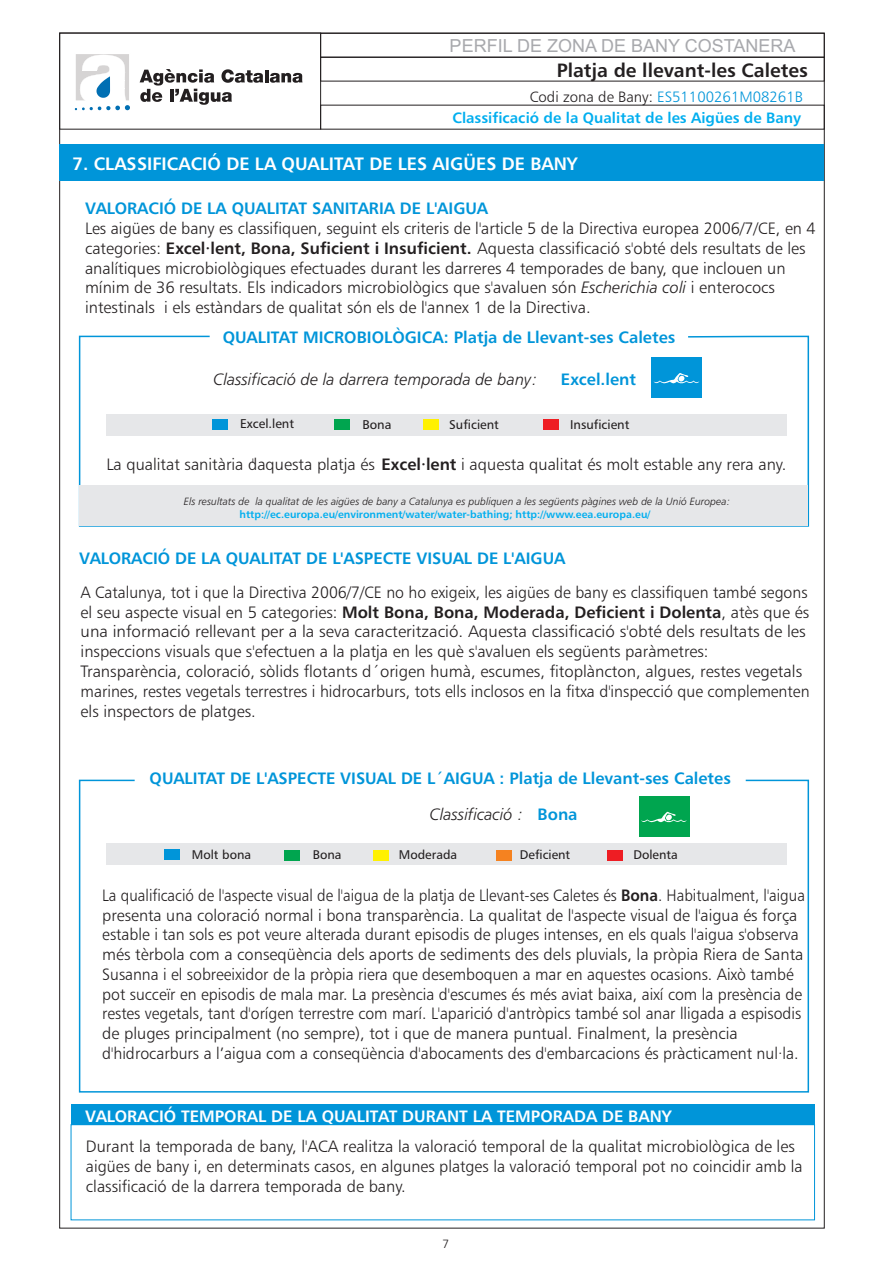
<style>
.page{position:relative;width:893px;height:1262px;background:#fff}
.page>*{position:absolute;margin:0;border:0;box-sizing:border-box;transform-origin:0 0}
.t1{font:19.35px "Humanist 777 BT Roman B,Bold";color:#231f20}
.t2{font:18px "Humanist 777 BT Roman B,Bold";color:#fff}
.t3{font:18px "Arial";color:#a8a9ad}
.t4{font:16.5px/19.8px "Humanist 777 BT Light B";color:#231f20;scale:.92 1}
.t5{font:16.5px/19.8px "Humanist 777 BT Light B";color:#231f20}
.t6{font:16.5px/19.8px "Humanist 777 BT Light B";color:#231f20;scale:.96 1}
.t7{font:16.5px "Humanist 777 BT Roman B,Bold";color:#0095d9}
.t8{font:16.5px "Humanist 777 BT Light B,Italic";color:#231f20}
.t9{font:16.5px "Humanist 777 BT Roman B,Bold";color:#fff}
.t10{font:15px "Humanist 777 BT Roman B,Bold";color:#00aeef}
.t11{font:15px "Humanist 777 BT Light B";color:#0095d9}
.t12{font:12.75px "Humanist 777 BT Roman B";color:#231f20}
.t13{font:12.6px "Humanist 777 BT Roman B";color:#231f20}
.t14{font:12px "Humanist 777 BT Light B";color:#231f20}
.t15{font:10.5px "Humanist 777 BT Light B,Italic";color:#231f20}
.t16{font:10.5px "Humanist 777 BT Roman B,Bold";color:#00aeef}
.s1{color:#231f20}
.s2{font-family:"Humanist 777 BT Roman B,Bold"}
.s3{font-family:"Humanist 777 BT Light B,Italic"}
.s4{font-family:"Humanist 777 BT Roman B,Bold";color:#0095d9}
</style>
<div class="page">
<div style="left:320px;top:33px;width:504px;height:25px;border:1px solid #231f20"></div>
<div style="left:59px;top:33px;width:262px;height:97px;border:1px solid #231f20"></div>
<svg style="left:140px;top:69px;width:162px;height:36px"></svg>
<svg style="left:74px;top:54px;width:56px;height:56px"></svg>
<div style="left:60px;top:144px;width:764px;height:37px;background:#0095d9"></div>
<svg style="left:78px;top:335px;width:731px;height:192px"></svg>
<div style="left:106px;top:414px;width:681px;height:22px;background:#e6e7e9"></div>
<div style="left:213px;top:419px;width:15px;height:10px;background:#0095d9"></div>
<div style="left:334px;top:419px;width:15px;height:11px;background:#00a54f"></div>
<div style="left:423px;top:419px;width:16px;height:11px;background:#fff101"></div>
<div style="left:543px;top:419px;width:15px;height:11px;background:#ee1d23"></div>
<div style="left:80px;top:486px;width:728px;height:40px;background:#e6e7e9"></div>
<svg style="left:78px;top:779px;width:731px;height:314px"></svg>
<div style="left:106px;top:843px;width:681px;height:21px;background:#e6e7e9"></div>
<div style="left:165px;top:849px;width:15px;height:10px;background:#0095d9"></div>
<div style="left:285px;top:850px;width:15px;height:10px;background:#00a54f"></div>
<div style="left:373px;top:850px;width:15px;height:10px;background:#fff101"></div>
<div style="left:496px;top:850px;width:16px;height:10px;background:#f58220"></div>
<div style="left:607px;top:850px;width:15px;height:10px;background:#ee1d23"></div>
<div style="left:71px;top:1104px;width:744px;height:20px;background:#0095d9"></div>
<div style="left:71px;top:1124px;width:744px;height:96px;border:1px solid #0095d9"></div>
<div style="left:652px;top:357px;width:50px;height:40px;background:#0095d9"></div>
<svg style="left:653px;top:373px;width:46px;height:11px"></svg>
<div style="left:639px;top:796px;width:50px;height:41px;background:#00a54f"></div>
<svg style="left:641px;top:811px;width:45px;height:11px"></svg>
<p class="t3" style="left:449px;top:39px;width:347px">PERFIL DE ZONA DE BANY COSTANERA</p>
<p class="t1" style="left:556px;top:63px;width:253px">Platja de llevant-les Caletes</p>
<p class="t11" style="left:530px;top:91px;width:274px"><span class="s1">Codi zona de Bany:</span> ES51100261M08261B</p>
<p class="t10" style="left:452px;top:111px;width:350px">Classificació de la Qualitat de les Aigües de Bany</p>
<p class="t2" style="left:72px;top:156px;width:507px">7. CLASSIFICACIÓ DE LA QUALITAT DE LES AIGÜES DE BANY</p>
<p class="t7" style="left:85px;top:201px;width:404px">VALORACIÓ DE LA QUALITAT SANITARIA DE L'AIGUA</p>
<p class="t5" style="left:85px;top:219px;width:732px">Les aigües de bany es classifiquen, seguint els criteris de l'article 5 de la Directiva europea 2006/7/CE, en 4 categories: <span class="s2">Excel·lent, Bona, Suficient i Insuficient.</span> Aquesta classificació s'obté dels resultats de les analítiques microbiològiques efectuades durant les darreres 4 temporades de bany, que inclouen un mínim de 36 resultats. Els indicadors microbiològics que s'avaluen són <span class="s3">Escherichia coli</span> i enterococs intestinals i els estàndars de qualitat són els de l'annex 1 de la Directiva.</p>
<p class="t7" style="left:223px;top:330px;width:454px">QUALITAT MICROBIOLÒGICA: Platja de Llevant-ses Caletes</p>
<p class="t8" style="left:213px;top:372px;width:326px">Classificació de la darrera temporada de bany:</p>
<p class="t7" style="left:561px;top:372px;width:77px">Excel.lent</p>
<p class="t12" style="left:240px;top:419px;width:55px">Excel.lent</p>
<p class="t12" style="left:362px;top:419px;width:31px">Bona</p>
<p class="t12" style="left:449px;top:419px;width:51px">Suficient</p>
<p class="t12" style="left:570px;top:419px;width:61px">Insuficient</p>
<p class="t5" style="left:106px;top:456px;width:681px">La qualitat sanitària daquesta platja és <span class="s2">Excel·lent</span> i aquesta qualitat és molt estable any rera any.</p>
<p class="t5" style="left:252px;top:456px;width:4px">'</p>
<p class="t15" style="left:184px;top:497px;width:548px">Els resultats de la qualitat de les aigües de bany a Catalunya es publiquen a les següents pàgines web de la Unió Europea:</p>
<p class="t16" style="left:239px;top:510px;width:412px">http://ec.europa.eu/environment/water/water-bathing; http://www.eea.europa.eu/</p>
<p class="t7" style="left:79px;top:551px;width:488px">VALORACIÓ DE LA QUALITAT DE L'ASPECTE VISUAL DE L'AIGUA</p>
<p class="t6" style="left:81px;top:583px;width:760px">A Catalunya, tot i que la Directiva 2006/7/CE no ho exigeix, les aigües de bany es classifiquen també segons el seu aspecte visual en 5 categories: <span class="s2">Molt Bona, Bona, Moderada, Deficient i Dolenta</span>, atès que és una informació rellevant per a la seva caracterització. Aquesta classificació s'obté dels resultats de les inspeccions visuals que s'efectuen a la platja en les què s'avaluen els següents paràmetres:<br>Transparència, coloració, sòlids flotants d´origen humà, escumes, fitoplàncton, algues, restes vegetals marines, restes vegetals terrestres i hidrocarburs, tots ells inclosos en la fitxa d'inspecció que complementen els inspectors de platges.</p>
<p class="t7" style="left:150px;top:771px;width:582px">QUALITAT DE L'ASPECTE VISUAL DE L´AIGUA : Platja de Llevant-ses Caletes</p>
<p class="t8" style="left:430px;top:808px;width:149px">Classificació : <span class="s4">Bona</span></p>
<p class="t13" style="left:192px;top:849px;width:61px">Molt bona</p>
<p class="t13" style="left:313px;top:849px;width:30px">Bona</p>
<p class="t13" style="left:399px;top:849px;width:60px">Moderada</p>
<p class="t13" style="left:520px;top:849px;width:52px">Deficient</p>
<p class="t13" style="left:633px;top:849px;width:46px">Dolenta</p>
<p class="t4" style="left:102px;top:886px;width:765px">La qualificació de l'aspecte visual de l'aigua de la platja de Llevant-ses Caletes és <span class="s2">Bona</span>. Habitualment, l'aigua presenta una coloració normal i bona transparència. La qualitat de l'aspecte visual de l'aigua és força estable i tan sols es pot veure alterada durant episodis de pluges intenses, en els quals l'aigua s'observa més tèrbola com a conseqüència dels aports de sediments des dels pluvials, la pròpia Riera de Santa Susanna i el sobreeixidor de la pròpia riera que desemboquen a mar en aquestes ocasions. Això també pot succeïr en episodis de mala mar. La presència d'escumes és més aviat baixa, així com la presència de restes vegetals, tant d'orígen terrestre com marí. L'aparició d'antròpics també sol anar lligada a espisodis de pluges principalment (no sempre), tot i que de manera puntual. Finalment, la presència d'hidrocarburs a l’aigua com a conseqüència d'abocaments des d'embarcacions és pràcticament nul·la.</p>
<p class="t9" style="left:85px;top:1109px;width:588px">VALORACIÓ TEMPORAL DE LA QUALITAT DURANT LA TEMPORADA DE BANY</p>
<p class="t5" style="left:86px;top:1137px;width:718px">Durant la temporada de bany, l'ACA realitza la valoració temporal de la qualitat microbiològica de les aigües de bany i, en determinats casos, en algunes platges la valoració temporal pot no coincidir amb la classificació de la darrera temporada de bany.</p>
<p class="t14" style="left:442px;top:1239px;width:8px">7</p>
</div>
